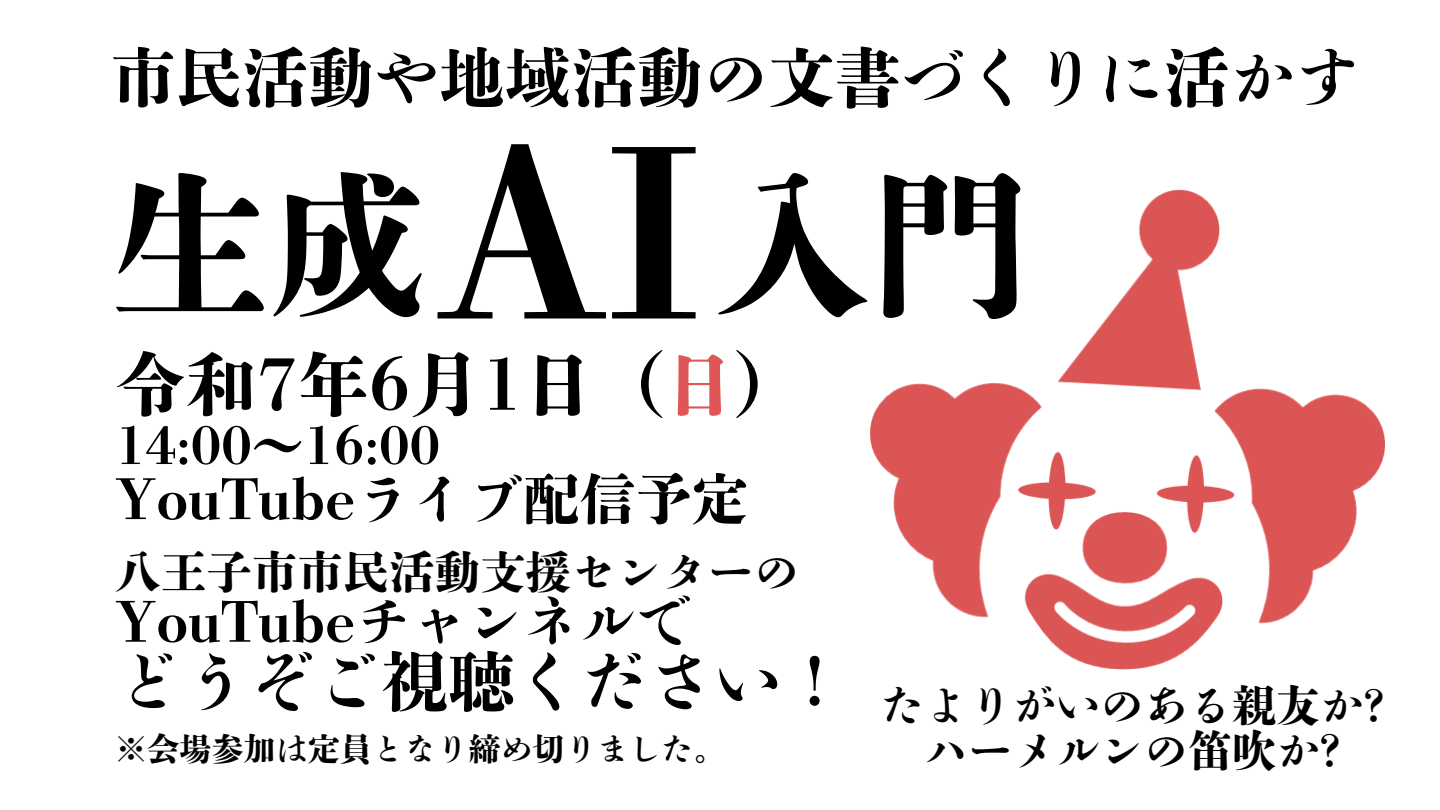
<style>
.page{position:relative;width:1440px;height:810px;background:#fff}
.page>*{position:absolute;margin:0;border:0;box-sizing:border-box;transform-origin:0 0}
.t1{font:800 235.95px "DMT Shuei Shogo Min Std";color:#000}
.t2{font:800 158.1px "DMT Shuei Shogo Min Std";color:#000}
.t3{font:800 70.65px "DMT Shuei Shogo Min Std";color:#000}
.t4{font:800 66.6px "DMT Shuei Shogo Min Std";color:#000}
.t5{font:800 65.85px "DMT Shuei Shogo Min Std";color:#000}
.t6{font:800 56.1px "DMT Shuei Shogo Min Std";color:#000}
.t7{font:800 51.6px "DMT Shuei Shogo Min Std";color:#000}
.t8{font:800 45.6px "DMT Shuei Shogo Min Std";color:#000}
.t9{font:800 43.95px/45px "DMT Shuei Shogo Min Std";color:#000;text-align:center}
.t10{font:800 32.1px "DMT Shuei Shogo Min Std";color:#000}
.s1{color:#df5656}
</style>
<div class="page">
<img style="left:870px;top:189px;width:514px;height:481px">
<h3 class="t5" style="left:110px;top:44px;width:1252px">市民活動や地域活動の文書づくりに活かす</h3>
<h5 class="t1" style="left:437px;top:115px;width:270px">AI</h5>
<h2 class="t2" style="left:110px;top:166px;width:318px">生成</h2>
<h2 class="t2" style="left:713px;top:166px;width:297px">入門</h2>
<h1 class="t3" style="left:115px;top:349px;width:692px">令和7年6月 1日（<span class="s1">日</span>）</h1>
<h1 class="t7" style="left:115px;top:419px;width:327px">14:00～16:00</h1>
<h1 class="t6" style="left:115px;top:471px;width:634px">YouTubeライブ配信予定</h1>
<p class="t8" style="left:115px;top:548px;width:686px">八王子市市民活動支援センターの</p>
<p class="t6" style="left:115px;top:593px;width:578px">YouTubeチャンネルで</p>
<p class="t4" style="left:115px;top:648px;width:734px">どうぞご視聴ください！</p>
<h4 class="t10" style="left:115px;top:732px;width:612px">※会場参加は定員となり締め切りました。</h4>
<p class="t9" style="left:881px;top:683px;width:505px">たよりがいのある親友か?ハーメルンの笛吹か?</p>
</div>
